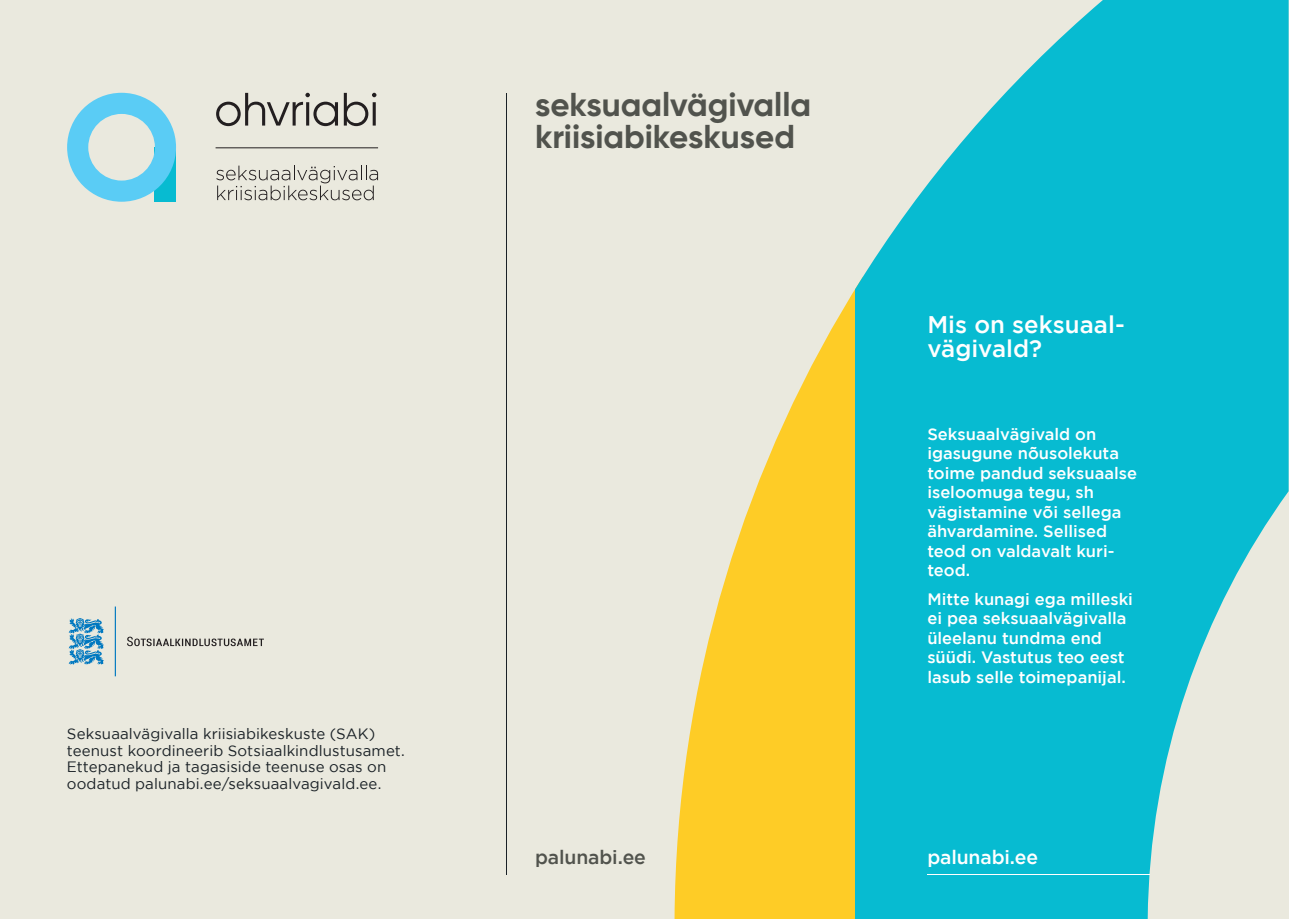
<style>
.page{position:relative;width:1289px;height:919px;background:#fff}
.page>*{position:absolute;margin:0;border:0;box-sizing:border-box;transform-origin:0 0}
.t1{font:700 33px/32.5px "Gilroy";color:#51534d}
.t2{font:500 24px/24px "Gotham";color:#fff}
.t3{font:500 19.35px "Gotham";letter-spacing:-.01em;color:#51534d}
.t4{font:500 19.35px "Gotham";letter-spacing:-.01em;color:#fff}
.t5{font:500 16.5px/19.5px "Gotham";color:#fff}
.t6{font:15px/16.5px "Gotham";letter-spacing:.01em;color:#1a2126}
</style>
<div class="page">
<div style="left:0;top:0;width:1288px;height:918px;background:#eae9de"></div>
<svg style="left:674px;top:289px;width:181px;height:629px;fill:#fecc26"></svg>
<hr style="left:506px;top:93px;width:1px;height:781px;background:#1a2126">
<svg style="left:855px;top:0;width:433px;height:918px;fill:#07bbd1"></svg>
<hr style="left:927px;top:874px;width:222px;height:1px;background:#fff">
<svg style="left:69px;top:606px;width:47px;height:70px"></svg>
<svg style="left:127px;top:636px;width:137px;height:10px"></svg>
<svg style="left:67px;top:93px;width:109px;height:109px"></svg>
<svg style="left:216px;top:93px;width:122px;height:33px"></svg>
<svg style="left:344px;top:93px;width:32px;height:33px"></svg>
<hr style="left:215px;top:147px;width:163px;height:1px;background:#231f20">
<svg style="left:216px;top:166px;width:162px;height:34px"></svg>
<p class="t6" style="left:67px;top:725px;width:339px">Seksuaalvägivalla kriisiabikeskuste (SAK) teenust koordineerib Sotsiaalkindlustusamet.<br>Ettepanekud ja tagasiside teenuse osas on oodatud palunabi.ee/seksuaalvagivald.ee.</p>
<h1 class="t1" style="left:535px;top:88px;width:277px">seksuaalvägivalla kriisiabikeskused</h1>
<h2 class="t2" style="left:927px;top:312px;width:199px">Mis on seksuaal&shy;vägivald?</h2>
<p class="t5" style="left:927px;top:423px;width:211px">Seksuaalvägivald on igasugune nõusolekuta toime pandud seksuaalse iseloomuga tegu, sh vägistamine või sellega ähvardamine. Sellised teod on valdavalt kuri&shy;teod.</p>
<p class="t5" style="left:927px;top:588px;width:207px">Mitte kunagi ega milleski ei pea seksuaalvägivalla üleelanu tundma end süüdi. Vastutus teo eest lasub selle toimepanijal.</p>
<p class="t3" style="left:535px;top:846px;width:112px">palunabi.ee</p>
<p class="t4" style="left:927px;top:846px;width:112px">palunabi.ee</p>
</div>
